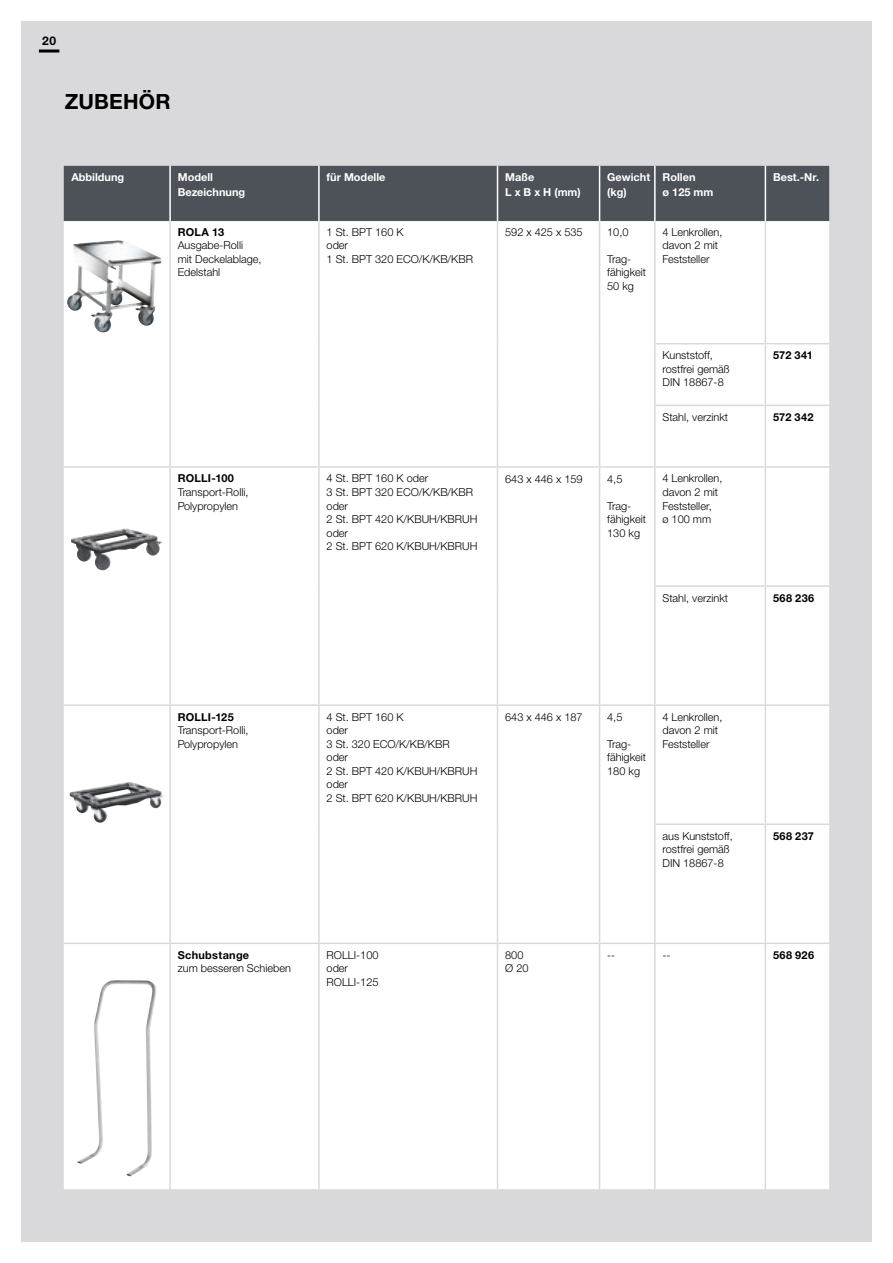
<style>
.page{position:relative;width:893px;height:1263px;background:#fff}
.page>*{position:absolute;margin:0;border:0;box-sizing:border-box;transform-origin:0 0}
.t1{font:700 21px "Helvetica Neue LTW1 G";letter-spacing:.01em;color:#000}
.t2{font:700 12px "Helvetica Neue LTW1 G";color:#000}
.t3{font:300 10.95px/13.5px "Helvetica Neue LTW1 G";color:#000}
.t4{font:700 10.95px/15px "Helvetica Neue LTW1 G";color:#fff}
.t5{font:700 10.95px "Helvetica Neue LTW1 G";letter-spacing:.025em;color:#000}
</style>
<div class="page">
<div style="left:21px;top:21px;width:851px;height:1221px;background:#d9d8db"></div>
<div style="left:64px;top:166px;width:765px;height:55px;background:#4d5258"></div>
<div style="left:64px;top:221px;width:765px;height:968px;background:#fff"></div>
<hr style="left:169px;top:166px;width:2px;height:55px;background:#fff">
<hr style="left:318px;top:166px;width:2px;height:55px;background:#fff">
<hr style="left:497px;top:166px;width:1px;height:55px;background:#fff">
<hr style="left:599px;top:166px;width:1px;height:55px;background:#fff">
<hr style="left:654px;top:166px;width:2px;height:55px;background:#fff">
<hr style="left:765px;top:166px;width:1px;height:55px;background:#fff">
<hr style="left:169px;top:221px;width:2px;height:123px;background:#d9d8db">
<hr style="left:169px;top:344px;width:2px;height:61px;background:#d9d8db">
<hr style="left:169px;top:405px;width:2px;height:61px;background:#d9d8db">
<hr style="left:318px;top:221px;width:2px;height:123px;background:#d9d8db">
<hr style="left:318px;top:344px;width:2px;height:61px;background:#d9d8db">
<hr style="left:318px;top:405px;width:2px;height:61px;background:#d9d8db">
<hr style="left:497px;top:221px;width:1px;height:123px;background:#d9d8db">
<hr style="left:497px;top:344px;width:1px;height:61px;background:#d9d8db">
<hr style="left:497px;top:405px;width:1px;height:61px;background:#d9d8db">
<hr style="left:599px;top:221px;width:1px;height:123px;background:#d9d8db">
<hr style="left:599px;top:344px;width:1px;height:61px;background:#d9d8db">
<hr style="left:599px;top:405px;width:1px;height:61px;background:#d9d8db">
<hr style="left:654px;top:221px;width:2px;height:122px;background:#d9d8db">
<hr style="left:654px;top:344px;width:2px;height:61px;background:#d9d8db">
<hr style="left:654px;top:406px;width:2px;height:60px;background:#d9d8db">
<hr style="left:765px;top:221px;width:1px;height:122px;background:#d9d8db">
<hr style="left:765px;top:344px;width:1px;height:61px;background:#d9d8db">
<hr style="left:765px;top:406px;width:1px;height:60px;background:#d9d8db">
<hr style="left:64px;top:466px;width:106px;height:2px;background:#d9d8db">
<hr style="left:170px;top:466px;width:149px;height:2px;background:#d9d8db">
<hr style="left:169px;top:468px;width:2px;height:118px;background:#d9d8db">
<hr style="left:169px;top:586px;width:2px;height:118px;background:#d9d8db">
<hr style="left:319px;top:466px;width:178px;height:2px;background:#d9d8db">
<hr style="left:318px;top:468px;width:2px;height:118px;background:#d9d8db">
<hr style="left:318px;top:586px;width:2px;height:118px;background:#d9d8db">
<hr style="left:497px;top:466px;width:103px;height:2px;background:#d9d8db">
<hr style="left:497px;top:468px;width:1px;height:118px;background:#d9d8db">
<hr style="left:497px;top:586px;width:1px;height:118px;background:#d9d8db">
<hr style="left:600px;top:466px;width:55px;height:2px;background:#d9d8db">
<hr style="left:599px;top:468px;width:1px;height:118px;background:#d9d8db">
<hr style="left:599px;top:586px;width:1px;height:118px;background:#d9d8db">
<hr style="left:654px;top:343px;width:111px;height:1px;background:#d9d8db">
<hr style="left:654px;top:405px;width:111px;height:1px;background:#d9d8db">
<hr style="left:655px;top:466px;width:110px;height:2px;background:#d9d8db">
<hr style="left:654px;top:468px;width:2px;height:117px;background:#d9d8db">
<hr style="left:654px;top:587px;width:2px;height:117px;background:#d9d8db">
<hr style="left:765px;top:343px;width:64px;height:1px;background:#d9d8db">
<hr style="left:765px;top:405px;width:64px;height:1px;background:#d9d8db">
<hr style="left:765px;top:466px;width:64px;height:2px;background:#d9d8db">
<hr style="left:765px;top:468px;width:1px;height:117px;background:#d9d8db">
<hr style="left:765px;top:587px;width:1px;height:117px;background:#d9d8db">
<hr style="left:64px;top:704px;width:106px;height:2px;background:#d9d8db">
<hr style="left:170px;top:704px;width:149px;height:2px;background:#d9d8db">
<hr style="left:169px;top:706px;width:2px;height:118px;background:#d9d8db">
<hr style="left:169px;top:824px;width:2px;height:118px;background:#d9d8db">
<hr style="left:319px;top:704px;width:178px;height:2px;background:#d9d8db">
<hr style="left:318px;top:706px;width:2px;height:118px;background:#d9d8db">
<hr style="left:318px;top:824px;width:2px;height:118px;background:#d9d8db">
<hr style="left:497px;top:704px;width:103px;height:2px;background:#d9d8db">
<hr style="left:497px;top:706px;width:1px;height:118px;background:#d9d8db">
<hr style="left:497px;top:824px;width:1px;height:118px;background:#d9d8db">
<hr style="left:600px;top:704px;width:55px;height:2px;background:#d9d8db">
<hr style="left:599px;top:706px;width:1px;height:118px;background:#d9d8db">
<hr style="left:599px;top:824px;width:1px;height:118px;background:#d9d8db">
<hr style="left:654px;top:585px;width:111px;height:2px;background:#d9d8db">
<hr style="left:655px;top:704px;width:110px;height:2px;background:#d9d8db">
<hr style="left:654px;top:706px;width:2px;height:117px;background:#d9d8db">
<hr style="left:654px;top:825px;width:2px;height:117px;background:#d9d8db">
<hr style="left:765px;top:585px;width:64px;height:2px;background:#d9d8db">
<hr style="left:765px;top:704px;width:64px;height:2px;background:#d9d8db">
<hr style="left:765px;top:706px;width:1px;height:117px;background:#d9d8db">
<hr style="left:765px;top:825px;width:1px;height:117px;background:#d9d8db">
<hr style="left:64px;top:942px;width:106px;height:2px;background:#d9d8db">
<hr style="left:170px;top:942px;width:149px;height:2px;background:#d9d8db">
<hr style="left:169px;top:944px;width:2px;height:245px;background:#d9d8db">
<hr style="left:319px;top:942px;width:178px;height:2px;background:#d9d8db">
<hr style="left:318px;top:944px;width:2px;height:245px;background:#d9d8db">
<hr style="left:497px;top:942px;width:103px;height:2px;background:#d9d8db">
<hr style="left:497px;top:944px;width:1px;height:245px;background:#d9d8db">
<hr style="left:600px;top:942px;width:55px;height:2px;background:#d9d8db">
<hr style="left:599px;top:944px;width:1px;height:245px;background:#d9d8db">
<hr style="left:654px;top:823px;width:111px;height:2px;background:#d9d8db">
<hr style="left:655px;top:942px;width:110px;height:2px;background:#d9d8db">
<hr style="left:654px;top:944px;width:2px;height:245px;background:#d9d8db">
<hr style="left:765px;top:823px;width:64px;height:2px;background:#d9d8db">
<hr style="left:765px;top:942px;width:64px;height:2px;background:#d9d8db">
<hr style="left:765px;top:944px;width:1px;height:245px;background:#d9d8db">
<hr style="left:39px;top:50px;width:20px;height:3px;background:#000">
<div style="left:66px;top:734px;width:102px;height:117px;background:#fff"></div>
<img style="left:70px;top:782px;width:94px;height:41px">
<div style="left:66px;top:238px;width:102px;height:117px;background:#fff"></div>
<img style="left:67px;top:240px;width:94px;height:93px">
<div style="left:66px;top:484px;width:102px;height:117px;background:#fff"></div>
<img style="left:71px;top:528px;width:92px;height:43px">
<img style="left:77px;top:980px;width:80px;height:196px">
<p class="t2" style="left:42px;top:33px;width:15px">20</p>
<h1 class="t1" style="left:65px;top:88px;width:107px">ZUBEHÖR</h1>
<p class="t4" style="left:71px;top:170px;width:54px">Abbildung</p>
<p class="t4" style="left:178px;top:170px;width:69px">Modell<br>Bezeichnung</p>
<p class="t4" style="left:327px;top:170px;width:60px">für Modelle</p>
<p class="t4" style="left:505px;top:170px;width:77px">Maße<br>L x B x H (mm)</p>
<p class="t4" style="left:607px;top:170px;width:44px">Gewicht (kg)</p>
<p class="t4" style="left:662px;top:170px;width:52px">Rollen<br>ø 125 mm</p>
<p class="t4" style="left:773px;top:170px;width:47px">Best.-Nr.</p>
<p class="t5" style="left:178px;top:225px;width:48px">ROLA 13</p>
<p class="t3" style="left:178px;top:239px;width:85px">Ausgabe-Rolli<br>mit Deckelablage,<br>Edelstahl</p>
<p class="t3" style="left:327px;top:225px;width:148px">1 St. BPT 160 K<br>oder<br>1 St. BPT 320 ECO/K/KB/KBR</p>
<p class="t3" style="left:505px;top:225px;width:79px">592 x 425 x 535</p>
<p class="t3" style="left:607px;top:225px;width:23px">10,0</p>
<p class="t3" style="left:662px;top:225px;width:61px">4 Lenkrollen, davon 2 mit<br>Feststeller</p>
<p class="t3" style="left:607px;top:252px;width:40px">Trag&shy;fähigkeit<br>50 kg</p>
<p class="t5" style="left:178px;top:472px;width:58px">ROLLI-100</p>
<p class="t3" style="left:178px;top:485px;width:72px">Transport-Rolli,<br>Polypropylen</p>
<p class="t3" style="left:662px;top:348px;width:69px">Kunststoff, rostfrei gemäß<br>DIN 18867-8</p>
<p class="t5" style="left:773px;top:348px;width:41px">572 341</p>
<p class="t3" style="left:662px;top:410px;width:67px">Stahl, verzinkt</p>
<p class="t5" style="left:773px;top:410px;width:42px">572 342</p>
<p class="t3" style="left:327px;top:472px;width:152px">4 St. BPT 160 K oder<br>3 St. BPT 320 ECO/K/KB/KBR oder<br>2 St. BPT 420 K/KBUH/KBRUH oder<br>2 St. BPT 620 K/KBUH/KBRUH</p>
<p class="t3" style="left:505px;top:472px;width:79px">643 x 446 x 159</p>
<p class="t3" style="left:607px;top:472px;width:17px">4,5</p>
<p class="t3" style="left:607px;top:499px;width:40px">Trag&shy;fähigkeit<br>130 kg</p>
<p class="t3" style="left:662px;top:472px;width:61px">4 Lenkrollen, davon 2 mit<br>Feststeller,<br>ø 100 mm</p>
<p class="t3" style="left:662px;top:591px;width:67px">Stahl, verzinkt</p>
<p class="t5" style="left:773px;top:591px;width:43px">568 236</p>
<p class="t5" style="left:178px;top:710px;width:58px">ROLLI-125</p>
<p class="t3" style="left:178px;top:723px;width:72px">Transport-Rolli,<br>Polypropylen</p>
<p class="t5" style="left:178px;top:948px;width:73px">Schubstange</p>
<p class="t3" style="left:178px;top:961px;width:115px">zum besseren Schieben</p>
<p class="t3" style="left:327px;top:710px;width:152px">4 St. BPT 160 K<br>oder<br>3 St. 320 ECO/K/KB/KBR<br>oder<br>2 St. BPT 420 K/KBUH/KBRUH oder<br>2 St. BPT 620 K/KBUH/KBRUH</p>
<p class="t3" style="left:505px;top:710px;width:79px">643 x 446 x 187</p>
<p class="t3" style="left:607px;top:710px;width:17px">4,5</p>
<p class="t3" style="left:607px;top:737px;width:40px">Trag&shy;fähigkeit<br>180 kg</p>
<p class="t3" style="left:662px;top:710px;width:61px">4 Lenkrollen, davon 2 mit<br>Feststeller</p>
<p class="t3" style="left:662px;top:829px;width:72px">aus Kunststoff, rostfrei gemäß<br>DIN 18867-8</p>
<p class="t5" style="left:773px;top:829px;width:42px">568 237</p>
<p class="t3" style="left:327px;top:948px;width:53px">ROLLI-100 oder<br>ROLLI-125</p>
<p class="t3" style="left:505px;top:948px;width:25px">800<br>Ø 20</p>
<p class="t3" style="left:607px;top:948px;width:10px">--</p>
<p class="t3" style="left:662px;top:948px;width:10px">--</p>
<p class="t5" style="left:773px;top:948px;width:43px">568 926</p>
</div>
